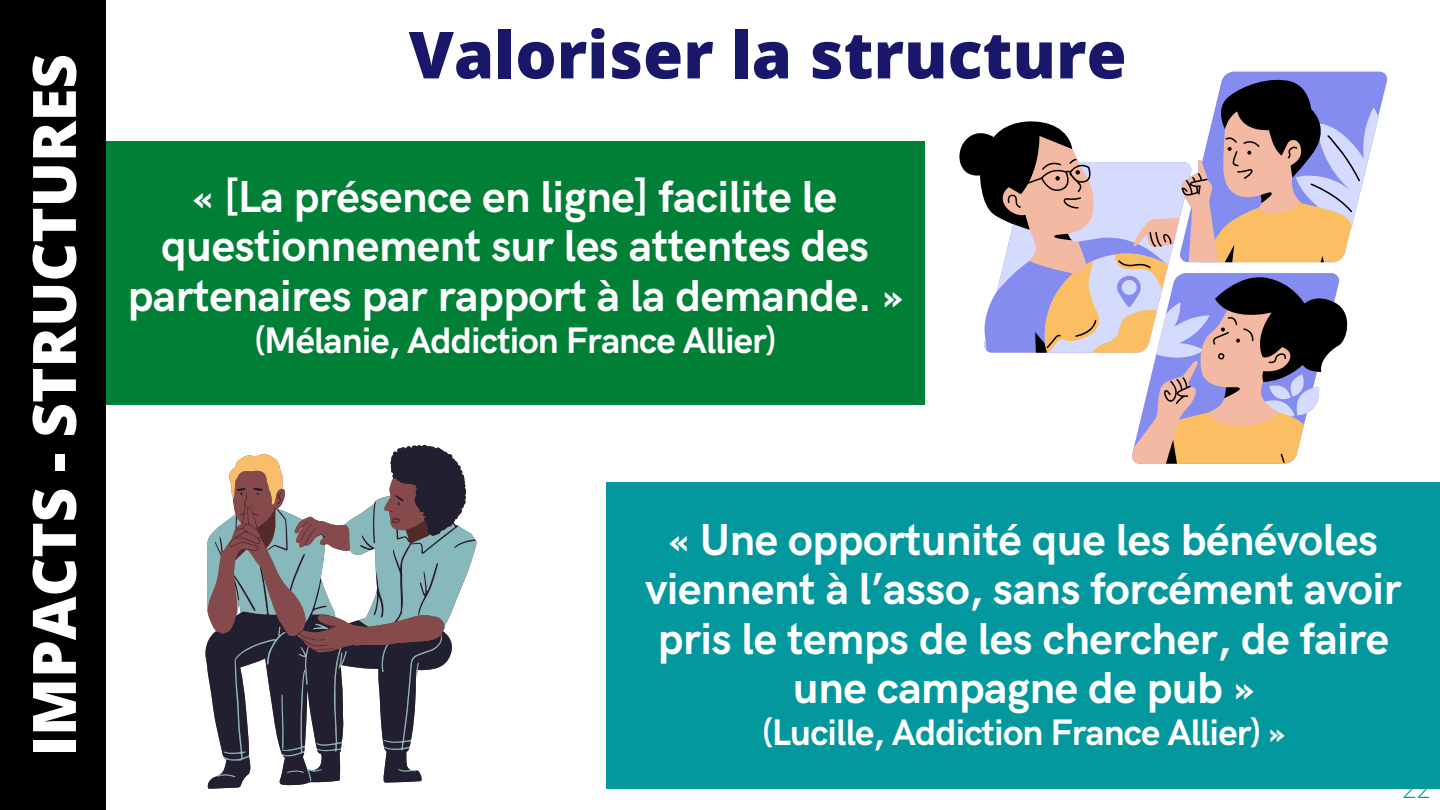
<style>
.page{position:relative;width:1440px;height:810px;background:#fff}
.page>*{position:absolute;margin:0;border:0;box-sizing:border-box;transform-origin:0 0}
.t1{font:800 65px "Open Sans";color:#191769}
.t2{font:800 60px "Open Sans";color:#fff}
.t3{font:700 45px/49.5px "HK Grotesk";letter-spacing:-.01em;color:#fff;text-align:center}
.t4{font:700 37px "HK Grotesk";letter-spacing:-.025em;color:#fff}
.t5{font:300 25px "Open Sans";color:#03989e}
</style>
<div class="page">
<div style="left:607px;top:483px;width:833px;height:306px;background:#03989e"></div>
<div style="left:106px;top:142px;width:819px;height:263px;background:#008037"></div>
<div style="left:0;top:0;width:106px;height:810px;background:#000"></div>
<svg style="left:1223px;top:72px;width:165px;height:41px;background:#9199f0"></svg>
<svg style="left:1360px;top:107px;width:19px;height:86px"></svg>
<svg style="left:959px;top:77px;width:401px;height:387px"></svg>
<svg style="left:205px;top:445px;width:261px;height:344px"></svg>
<svg style="left:207px;top:496px;width:270px;height:285px"></svg>
<svg style="left:208px;top:470px;width:237px;height:289px"></svg>
<h2 class="t2" style="left:12px;top:757px;width:704px;rotate:-90deg">IMPACTS - STRUCTURES</h2>
<h1 class="t1" style="left:409px;top:9px;width:719px">Valoriser la structure</h1>
<p class="t3" style="left:128px;top:173px;width:777px">« [La présence en ligne] facilite le questionnement sur les attentes des partenaires par rapport à la demande. »</p>
<p class="t4" style="left:255px;top:319px;width:523px">(Mélanie, Addiction France Allier)</p>
<p class="t3" style="left:645px;top:517px;width:758px">« Une opportunité que les bénévoles viennent à l’asso, sans forcément avoir pris le temps de les chercher, de faire une campagne de pub »</p>
<p class="t4" style="left:763px;top:712px;width:524px">(Lucille, Addiction France Allier) »</p>
<p class="t5" style="left:1402px;top:772px;width:30px">22</p>
</div>
